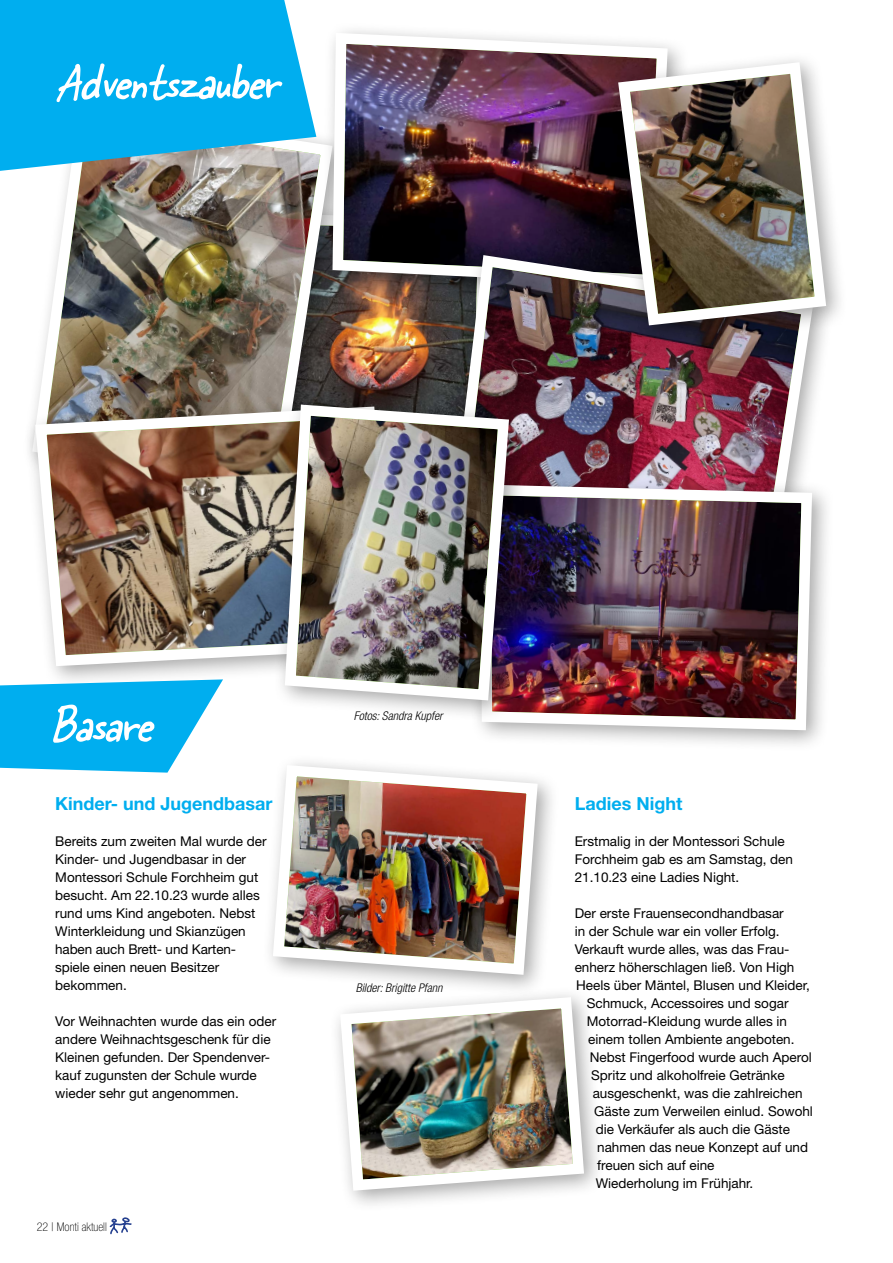
<style>
.page{position:relative;width:893px;height:1263px;background:#fff}
.page>*{position:absolute;margin:0;border:0;box-sizing:border-box;transform-origin:0 0}
.t1{font:italic 54px "Skippy Sharp";color:#fff}
.t2{font:700 18px "Helvetica Neue LT Std";color:#00aeef}
.t3{font:13.5px/18px "Helvetica Neue LT Std";color:#000}
.t4{font:italic 300 condensed 12px "Helvetica Neue LT Std";color:#000}
.t5{font:100 condensed 12px "Helvetica Neue LT Std";color:#000}
</style>
<div class="page">
<svg style="left:109px;top:1217px;width:23px;height:18px"></svg>
<img style="left:354px;top:308px;width:90px;height:85px">
<img style="left:37px;top:135px;width:301px;height:260px">
<svg style="left:0;top:0;width:316px;height:171px;fill:#00aeef"></svg>
<div style="left:321px;top:22px;width:369px;height:286px;background:#000;opacity:.35"></div>
<img style="left:327px;top:27px;width:346px;height:264px">
<div style="left:444px;top:244px;width:391px;height:318px;background:#000;opacity:.35"></div>
<img style="left:449px;top:249px;width:370px;height:224px">
<div style="left:24px;top:395px;width:385px;height:293px;background:#000;opacity:.35"></div>
<img style="left:30px;top:401px;width:244px;height:271px">
<div style="left:607px;top:51px;width:241px;height:296px;background:#000;opacity:.35"></div>
<img style="left:612px;top:56px;width:220px;height:275px">
<div style="left:468px;top:473px;width:366px;height:279px;background:#000;opacity:.35"></div>
<img style="left:474px;top:479px;width:343px;height:273px">
<div style="left:274px;top:393px;width:257px;height:329px;background:#000;opacity:.35"></div>
<img style="left:279px;top:399px;width:236px;height:307px">
<svg style="left:0;top:679px;width:223px;height:94px"></svg>
<div style="left:262px;top:754px;width:298px;height:243px;background:#000;opacity:.35"></div>
<img style="left:267px;top:759px;width:276px;height:221px">
<div style="left:329px;top:986px;width:277px;height:226px;background:#000;opacity:.35"></div>
<img style="left:335px;top:991px;width:255px;height:205px">
<h1 class="t1" style="left:55px;top:49px;width:241px">Adventszauber</h1>
<h1 class="t1" style="left:50px;top:691px;width:119px">Basare</h1>
<h2 class="t2" style="left:55px;top:792px;width:219px">Kinder- und Jugendbasar</h2>
<p class="t3" style="left:55px;top:832px;width:213px">Bereits zum zweiten Mal wurde der<br>Kinder- und Jugendbasar in der<br>Montessori Schule Forchheim gut besucht. Am 22.10.23 wurde alles rund ums Kind angeboten. Nebst<br>Winterkleidung und Skianzügen haben auch Brett- und Karten&shy;spiele einen neuen Besitzer bekommen.</p>
<p class="t3" style="left:55px;top:1012px;width:223px">Vor Weihnachten wurde das ein oder andere Weihnachtsgeschenk für die Kleinen gefunden. Der Spendenver&shy;kauf zugunsten der Schule wurde wieder sehr gut angenommen.</p>
<p class="t5" style="left:37px;top:1220px;width:71px">22 | Monti aktuell</p>
<p class="t4" style="left:354px;top:709px;width:93px">Fotos:SandraKupfer</p>
<p class="t4" style="left:356px;top:981px;width:91px">Bilder:BrigittePfann</p>
<h2 class="t2" style="left:575px;top:792px;width:109px">Ladies Night</h2>
<p class="t3" style="left:575px;top:832px;width:220px">Erstmalig in der Montessori Schule<br>Forchheim gab es am Samstag, den<br>21.10.23 eine Ladies Night.</p>
<p class="t3" style="left:575px;top:904px;width:211px">Der erste Frauensecondhandbasar</p>
<p class="t3" style="left:575px;top:922px;width:206px">in der Schule war ein voller Erfolg.</p>
<p class="t3" style="left:575px;top:940px;width:216px">Verkauft wurde alles, was das Frau-</p>
<p class="t3" style="left:575px;top:958px;width:221px">enherz höherschlagen ließ. Von High</p>
<p class="t3" style="left:576px;top:976px;width:235px">Heels über Mäntel, Blusen und Kleider,</p>
<p class="t3" style="left:587px;top:994px;width:203px">Schmuck, Accessoires und sogar</p>
<p class="t3" style="left:587px;top:1012px;width:202px">Motorrad-Kleidung wurde alles in</p>
<p class="t3" style="left:588px;top:1030px;width:208px">einem tollen Ambiente angeboten.</p>
<p class="t3" style="left:590px;top:1048px;width:224px">Nebst Fingerfood wurde auch Aperol</p>
<p class="t3" style="left:591px;top:1066px;width:195px">Spritz und alkoholfreie Getränke</p>
<p class="t3" style="left:593px;top:1084px;width:211px">ausgeschenkt, was die zahlreichen</p>
<p class="t3" style="left:594px;top:1102px;width:220px">Gäste zum Verweilen einlud. Sowohl</p>
<p class="t3" style="left:596px;top:1120px;width:196px">die Verkäufer als auch die Gäste</p>
<p class="t3" style="left:597px;top:1138px;width:212px">nahmen das neue Konzept auf und</p>
<p class="t3" style="left:597px;top:1156px;width:119px">freuen sich auf eine</p>
<p class="t3" style="left:596px;top:1174px;width:159px">Wiederholung im Frühjahr.</p>
</div>
